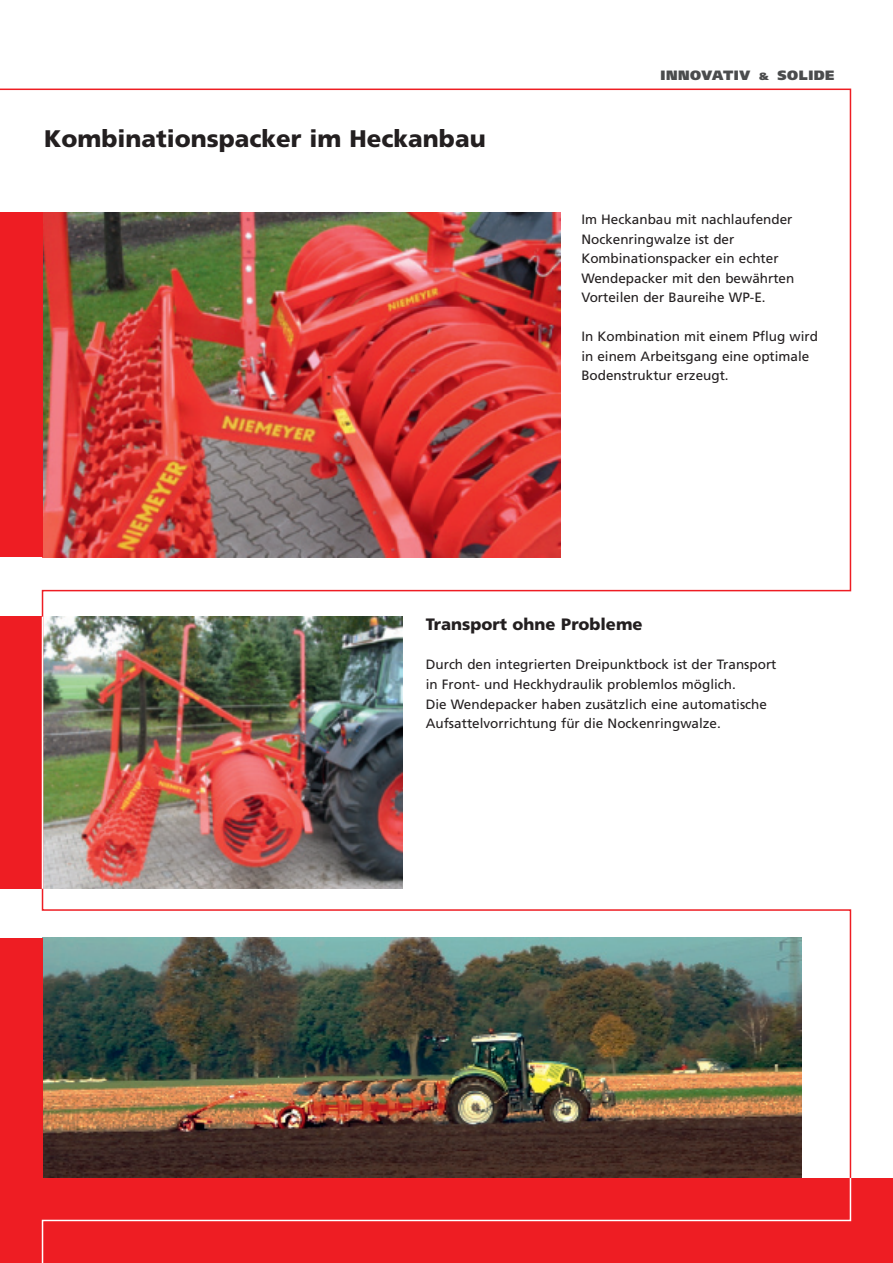
<style>
.page{position:relative;width:893px;height:1263px;background:#fff}
.page>*{position:absolute;margin:0;border:0;box-sizing:border-box;transform-origin:0 0}
.t1{font:900 24px "Frutiger";color:#231f20}
.t2{font:900 16.5px "Frutiger";color:#231f20}
.t3{font:13.5px/19.5px "Frutiger";color:#231f20}
.t4{font:900 13.5px "Frutiger";letter-spacing:.035em;color:#4b4c4d}
.s1{font-size:10.5px}
</style>
<div class="page">
<div style="left:0;top:1178px;width:893px;height:85px;background:#ee1d23"></div>
<svg style="left:41px;top:1179px;width:811px;height:84px"></svg>
<img style="left:0;top:88px;width:852px;height:1091px">
<hr style="left:42px;top:617px;width:1px;height:272px;background:#fff">
<h1 class="t1" style="left:44px;top:129px;width:443px">Kombinationspacker im Heckanbau</h1>
<p class="t4" style="left:661px;top:70px;width:175px">INNOVATIV <span class="s1">&amp;</span> SOLIDE</p>
<p class="t3" style="left:581px;top:211px;width:214px">Im Heckanbau mit nachlaufender<br>Nockenringwalze ist der<br>Kombinationspacker ein echter<br>Wendepacker mit den bewährten<br>Vorteilen der Baureihe WP-E.</p>
<p class="t3" style="left:581px;top:328px;width:238px">In Kombination mit einem Pflug wird in einem Arbeitsgang eine optimale<br>Bodenstruktur erzeugt.</p>
<p class="t2" style="left:426px;top:618px;width:218px">Transport ohne Probleme</p>
<p class="t3" style="left:426px;top:656px;width:352px">Durch den integrierten Dreipunktbock ist der Transport in Front- und Heckhydraulik problemlos möglich.<br>Die Wendepacker haben zusätzlich eine automatische Aufsattelvorrichtung für die Nockenringwalze.</p>
</div>
